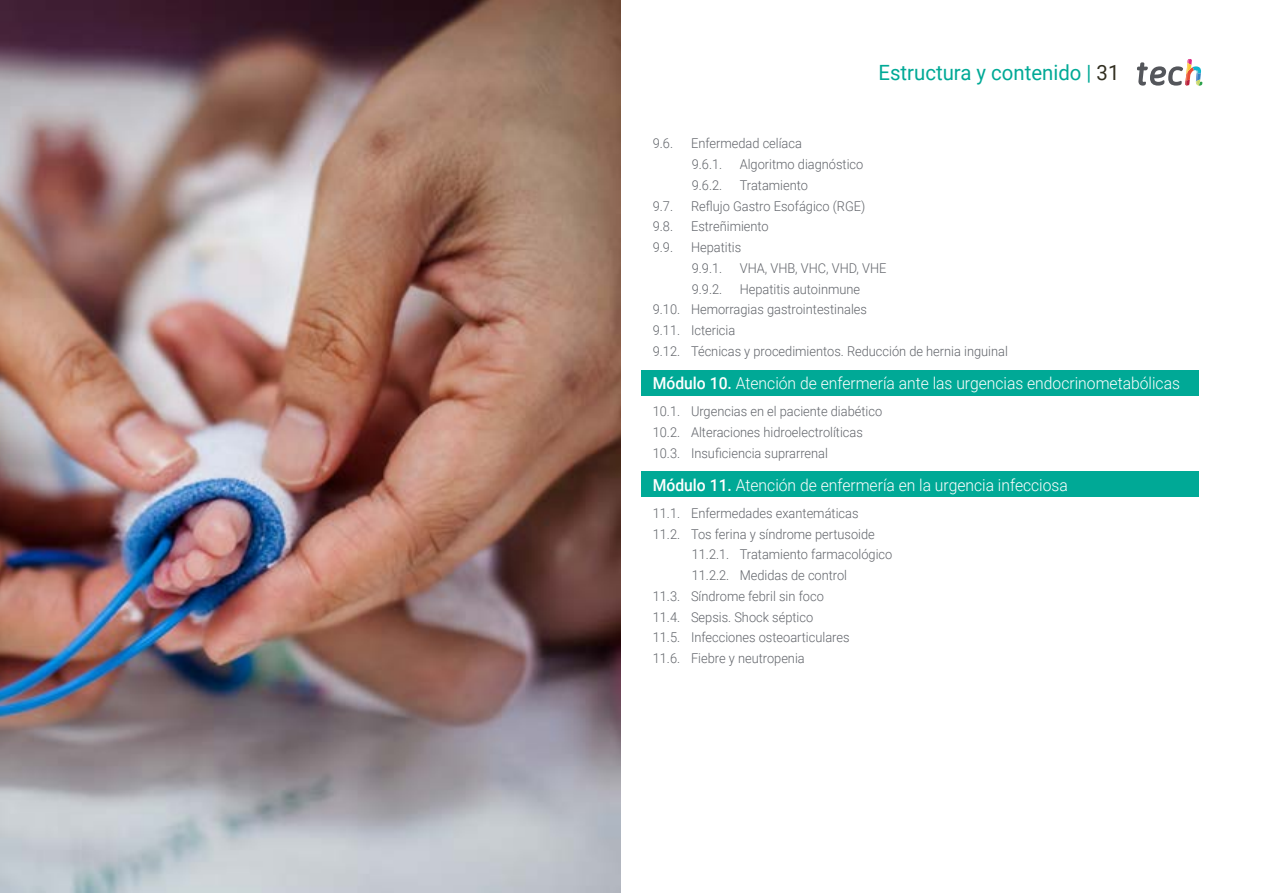
<style>
.page{position:relative;width:1263px;height:893px;background:#fff}
.page>*{position:absolute;margin:0;border:0;box-sizing:border-box;transform-origin:0 0}
.t1{font:21px "Roboto";color:#00a996}
.t2{font:300 16.5px "Roboto";color:#fff;scale:.95 1}
.t3{font:300 13.5px/20.7px "Roboto";color:#61646a;scale:.95 1}
.s1{color:#312e20}
.s2{font-weight:500}
</style>
<div class="page">
<svg style="left:1137px;top:59px;width:65px;height:27px"></svg>
<div style="left:642px;top:370px;width:557px;height:25px;background:#00a996"></div>
<div style="left:642px;top:472px;width:557px;height:25px;background:#00a996"></div>
<img style="left:0;top:0;width:621px;height:893px">
<h1 class="t1" style="left:878px;top:57px;width:242px">Estructura y contenido | <span class="s1">31</span></h1>
<p class="t3" style="left:653px;top:133px;width:23px">9.6.</p>
<p class="t3" style="left:691px;top:133px;width:118px">Enfermedad celíaca<br>9.6.1.</p>
<p class="t3" style="left:740px;top:153px;width:132px">Algoritmo diagnóstico</p>
<p class="t3" style="left:692px;top:174px;width:34px">9.6.2.</p>
<p class="t3" style="left:740px;top:174px;width:73px">Tratamiento</p>
<p class="t3" style="left:653px;top:195px;width:23px">9.7.</p>
<p class="t3" style="left:691px;top:195px;width:185px">Reflujo Gastro Esofágico (RGE)</p>
<p class="t3" style="left:653px;top:216px;width:23px">9.8.</p>
<p class="t3" style="left:691px;top:216px;width:83px">Estreñimiento</p>
<p class="t3" style="left:653px;top:236px;width:23px">9.9.</p>
<p class="t3" style="left:691px;top:236px;width:54px">Hepatitis<br>9.9.1.</p>
<p class="t3" style="left:740px;top:257px;width:156px">VHA, VHB, VHC, VHD, VHE</p>
<p class="t3" style="left:653px;top:278px;width:375px;text-indent:87px">Hepatitis autoinmune<br>9.10. Hemorragias gastrointestinales<br>9.11. Ictericia<br>9.12. Técnicas y procedimientos. Reducción de hernia inguinal</p>
<p class="t2" style="left:653px;top:371px;width:556px"><span class="s2">Módulo 10.</span> Atención de enfermería ante las urgencias endocrinometabólicas</p>
<p class="t3" style="left:653px;top:400px;width:243px">10.1. Urgencias en el paciente diabético<br>10.2. Alteraciones hidroelectrolíticas<br>10.3. Insuficiencia suprarrenal</p>
<p class="t2" style="left:653px;top:473px;width:438px"><span class="s2">Módulo 11.</span> Atención de enfermería en la urgencia infecciosa</p>
<p class="t3" style="left:653px;top:502px;width:218px">11.1. Enfermedades exantemáticas</p>
<p class="t3" style="left:653px;top:523px;width:235px">11.2. Tos ferina y síndrome pertusoide</p>
<p class="t3" style="left:692px;top:544px;width:213px">11.2.1. Tratamiento farmacológico</p>
<p class="t3" style="left:692px;top:564px;width:165px">11.2.2. Medidas de control</p>
<p class="t3" style="left:653px;top:585px;width:182px">11.3. Síndrome febril sin foco</p>
<p class="t3" style="left:653px;top:606px;width:170px">11.4. Sepsis. Shock séptico</p>
<p class="t3" style="left:653px;top:627px;width:209px">11.5. Infecciones osteoarticulares</p>
<p class="t3" style="left:653px;top:647px;width:161px">11.6. Fiebre y neutropenia</p>
<p class="t3" style="left:692px;top:278px;width:34px">9.9.2.</p>
</div>
